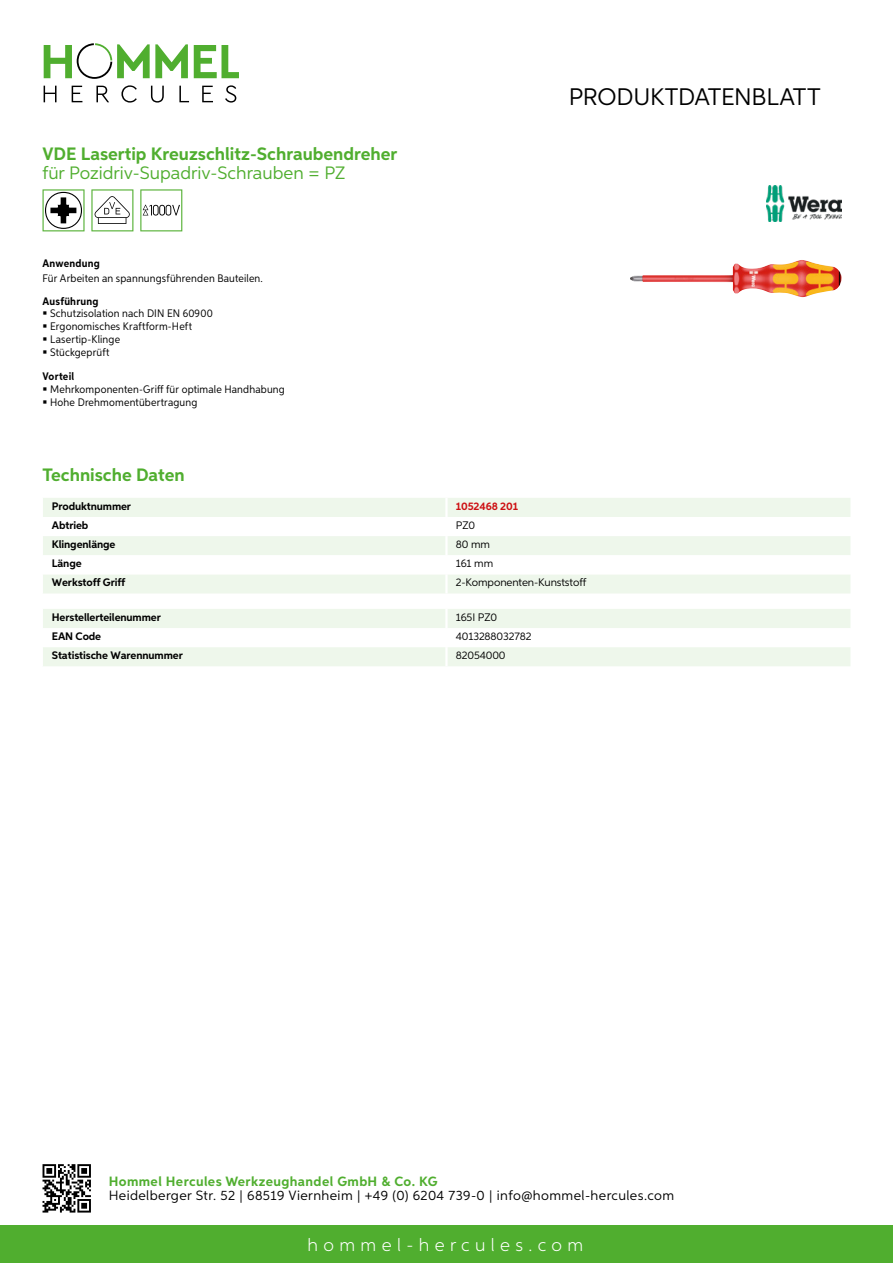
<style>
.page{position:relative;width:893px;height:1263px;background:#fff}
.page>*{position:absolute;margin:0;border:0;box-sizing:border-box;transform-origin:0 0}
.t1{font:24px "Aspira";letter-spacing:-.01em;color:#000}
.t2{font:700 18px "Aspira";color:#50ae2f}
.t3{font:18px "Aspira";color:#50ae2f}
.t4{font:300 18px "Aspira";letter-spacing:.3em;color:#fff}
.t5{font:13.5px "Aspira";letter-spacing:.03em;color:#000}
.t6{font:700 13.5px "Aspira";letter-spacing:.03em;color:#50ae2f}
.t7{font:10.95px/12.8px "Aspira Nar";letter-spacing:.015em;color:#000}
.t8{font:700 10.95px "Aspira";letter-spacing:-.01em;color:#000}
.t9{font:10.95px "Aspira";letter-spacing:-.01em;color:#000}
.t10{font:700 10.95px "Aspira Nar";letter-spacing:.02em;color:#000}
.t11{font:700 10.95px "Aspira";letter-spacing:-.01em;color:#cd1013}
</style>
<div class="page">
<div style="left:0;top:1226px;width:893px;height:37px;background:#50ae2f"></div>
<svg style="left:43px;top:1164px;width:48px;height:48px"></svg>
<svg style="left:194px;top:45px;width:45px;height:33px"></svg>
<svg style="left:44px;top:43px;width:144px;height:36px"></svg>
<svg style="left:44px;top:86px;width:13px;height:16px"></svg>
<svg style="left:72px;top:86px;width:10px;height:16px"></svg>
<svg style="left:96px;top:86px;width:13px;height:16px"></svg>
<svg style="left:121px;top:85px;width:16px;height:18px"></svg>
<svg style="left:151px;top:86px;width:13px;height:17px"></svg>
<svg style="left:179px;top:86px;width:10px;height:16px"></svg>
<svg style="left:202px;top:86px;width:11px;height:16px"></svg>
<svg style="left:225px;top:85px;width:11px;height:18px"></svg>
<div style="left:43px;top:498px;width:807px;height:95px;background:#eef7eb"></div>
<svg style="left:43px;top:517px;width:807px;height:57px"></svg>
<hr style="left:445px;top:498px;width:3px;height:19px;background:#fff">
<hr style="left:445px;top:517px;width:3px;height:19px;background:#fff">
<hr style="left:445px;top:536px;width:3px;height:19px;background:#fff">
<hr style="left:445px;top:555px;width:3px;height:19px;background:#fff">
<hr style="left:445px;top:574px;width:3px;height:19px;background:#fff">
<svg style="left:43px;top:609px;width:807px;height:57px"></svg>
<hr style="left:445px;top:647px;width:3px;height:19px;background:#fff">
<svg style="left:43px;top:189px;width:42px;height:42px"></svg>
<svg style="left:91px;top:189px;width:42px;height:42px"></svg>
<svg style="left:140px;top:189px;width:42px;height:42px"></svg>
<img style="left:630px;top:260px;width:212px;height:37px">
<img style="left:766px;top:185px;width:76px;height:36px">
<h2 class="t2" style="left:43px;top:142px;width:356px">VDE Lasertip Kreuzschlitz-Schraubendreher</h2>
<h2 class="t3" style="left:43px;top:162px;width:304px">für Pozidriv-Supadriv-Schrauben = PZ</h2>
<p class="t10" style="left:43px;top:257px;width:59px">Anwendung</p>
<p class="t7" style="left:43px;top:272px;width:222px">Für Arbeiten an spannungsführenden Bauteilen.</p>
<p class="t10" style="left:43px;top:294px;width:58px">Ausführung</p>
<p class="t7" style="left:50px;top:307px;width:164px">Schutzisolation nach DIN EN 60900<br>Ergonomisches Kraftform-Heft<br>Lasertip-Klinge<br>Stückgeprüft</p>
<p class="t10" style="left:43px;top:369px;width:33px">Vorteil</p>
<p class="t7" style="left:50px;top:382px;width:236px">Mehrkomponenten-Griff für optimale Handhabung<br>Hohe Drehmomentübertragung</p>
<h1 class="t1" style="left:569px;top:82px;width:253px">Produktdatenblatt</h1>
<h2 class="t2" style="left:43px;top:464px;width:144px">Technische Daten</h2>
<p class="t8" style="left:52px;top:499px;width:81px">Produktnummer</p>
<p class="t11" style="left:456px;top:499px;width:64px">1052468 201</p>
<p class="t8" style="left:52px;top:518px;width:38px">Abtrieb</p>
<p class="t9" style="left:456px;top:518px;width:21px">PZ0</p>
<p class="t8" style="left:52px;top:537px;width:65px">Klingenlänge</p>
<p class="t9" style="left:456px;top:538px;width:36px">80 mm</p>
<p class="t8" style="left:52px;top:557px;width:31px">Länge</p>
<p class="t9" style="left:456px;top:557px;width:39px">161 mm</p>
<p class="t8" style="left:52px;top:576px;width:75px">Werkstoff Griff</p>
<p class="t9" style="left:456px;top:576px;width:132px">2-Komponenten-Kunststoff</p>
<p class="t8" style="left:52px;top:610px;width:111px">Herstellerteilenummer</p>
<p class="t9" style="left:456px;top:610px;width:43px">165I PZ0</p>
<p class="t8" style="left:52px;top:629px;width:51px">EAN Code</p>
<p class="t9" style="left:456px;top:629px;width:77px">4013288032782</p>
<p class="t8" style="left:52px;top:649px;width:132px">Statistische Warennummer</p>
<p class="t9" style="left:456px;top:649px;width:51px">82054000</p>
<p class="t6" style="left:109px;top:1172px;width:330px">Hommel Hercules Werkzeughandel GmbH &amp; Co. KG</p>
<p class="t5" style="left:109px;top:1187px;width:567px">Heidelberger Str. 52 | 68519 Viernheim | +49 (0) 6204 739-0 | info@hommel-hercules.com</p>
<h2 class="t4" style="left:307px;top:1234px;width:277px">hommel-hercules.com</h2>
</div>
